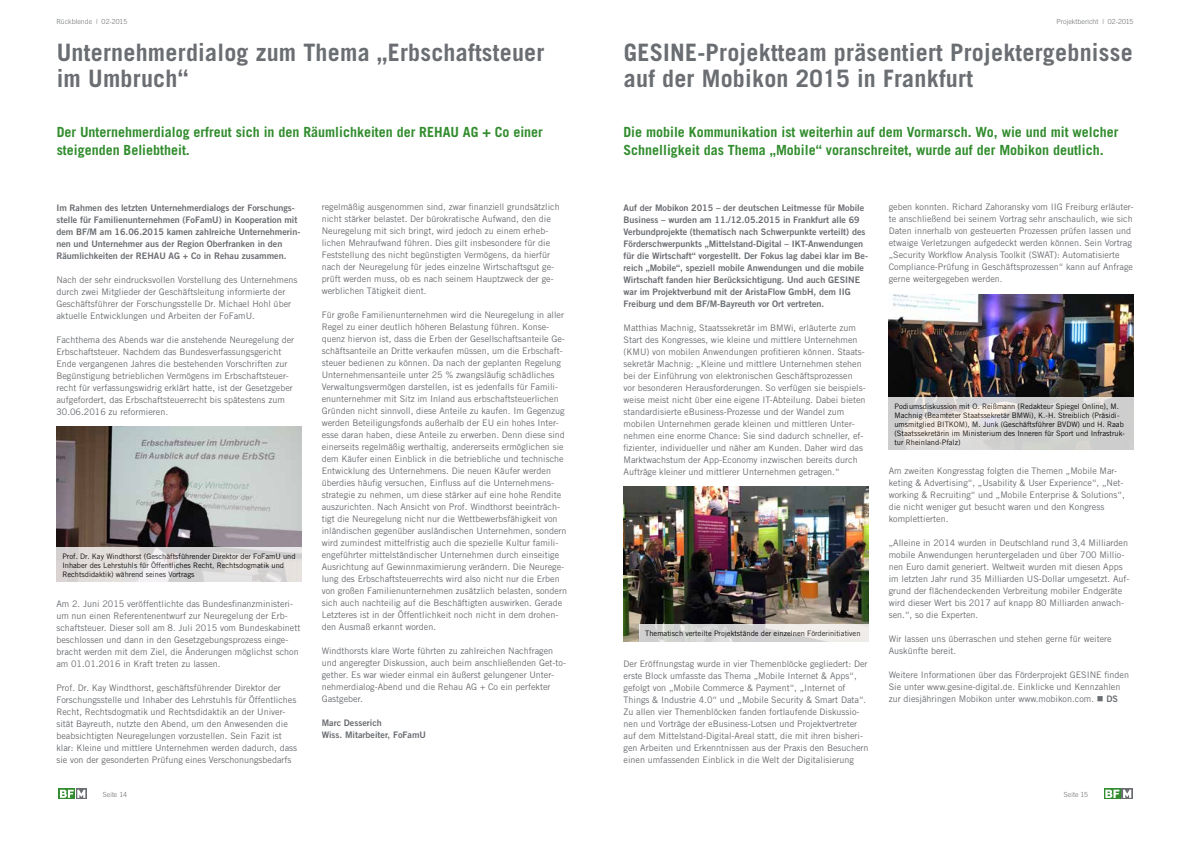
<style>
.page{position:relative;width:1191px;height:842px;background:#fff}
.page>*{position:absolute;margin:0;border:0;box-sizing:border-box;transform-origin:0 0}
.t1{font:700 24px/26px "Trade Gothic";letter-spacing:.01em;color:#6a6d71}
.t2{font:700 14px/18px "Trade Gothic";color:#328d2e}
.t3{font:9px/12px "Trade Gothic";color:#6a6d71}
.t4{font:9px/12px "Trade Gothic Bold Two";color:#6a6d71}
.t5{font:7.5px/9px "Trade Gothic";color:#000}
.t6{font:300 7px "Trade Gothic";letter-spacing:.005em;color:#6a6d71}
.s1{font-family:"Trade Gothic Bold Two"}
</style>
<div class="page">
<img style="left:57px;top:427px;width:245px;height:120px">
<svg style="left:57px;top:547px;width:245px;height:35px;background:#dddbda"></svg>
<img style="left:888px;top:295px;width:246px;height:102px">
<svg style="left:888px;top:397px;width:246px;height:53px;background:#d7d5d4"></svg>
<img style="left:623px;top:487px;width:245px;height:155px">
<svg style="left:639px;top:624px;width:229px;height:18px;background:#dcdbd9"></svg>
<svg style="left:1120px;top:788px;width:13px;height:11px"></svg>
<svg style="left:1121px;top:788px;width:11px;height:11px"></svg>
<svg style="left:1104px;top:788px;width:16px;height:11px"></svg>
<svg style="left:1105px;top:790px;width:26px;height:8px"></svg>
<svg style="left:76px;top:788px;width:11px;height:11px"></svg>
<svg style="left:59px;top:788px;width:16px;height:11px"></svg>
<svg style="left:60px;top:790px;width:25px;height:8px"></svg>
<p class="t6" style="left:56px;top:17px;width:72px">Rückblende | 02-2015</p>
<p class="t6" style="left:1056px;top:17px;width:78px">Projektbericht | 02-2015</p>
<h1 class="t1" style="left:57px;top:39px;width:489px">Unternehmerdialog zum Thema „Erbschaftsteuer im Umbruch“</h1>
<h2 class="t2" style="left:57px;top:123px;width:488px">Der Unternehmerdialog erfreut sich in den Räumlichkeiten der REHAU AG + Co einer steigenden Beliebtheit.</h2>
<p class="t4" style="left:56px;top:201px;width:245px">Im Rahmen des letzten Unternehmerdialogs der Forschungs&shy;stelle für Familienunternehmen (FoFamU) in Kooperation mit dem BF/M am 16.06.2015 kamen zahlreiche Unternehmerin&shy;nen und Unternehmer aus der Region Oberfranken in den Räumlichkeiten der REHAU AG + Co in Rehau zusammen.</p>
<p class="t3" style="left:56px;top:273px;width:243px">Nach der sehr eindrucksvollen Vorstellung des Unternehmens durch zwei Mitglieder der Geschäftsleitung informierte der Geschäftsführer der Forschungsstelle Dr. Michael Hohl über aktuelle Entwicklungen und Arbeiten der FoFamU.</p>
<p class="t3" style="left:56px;top:333px;width:239px">Fachthema des Abends war die anstehende Neuregelung der Erbschaftsteuer. Nachdem das Bundesverfassungsgericht Ende vergangenen Jahres die bestehenden Vorschriften zur Begünstigung betrieblichen Vermögens im Erbschaftsteuer&shy;recht für verfassungswidrig erklärt hatte, ist der Gesetzgeber aufgefordert, das Erbschaftsteuerrecht bis spätestens zum 30.06.2016 zu reformieren.</p>
<p class="t5" style="left:62px;top:551px;width:235px">Prof. Dr. Kay Windthorst (Geschäftsführender Direktor der FoFamU und<br>Inhaber des Lehrstuhls für Öffentliches Recht, Rechtsdogmatik und<br>Rechtsdidaktik) während seines Vortrags</p>
<p class="t3" style="left:56px;top:597px;width:245px">Am 2. Juni 2015 veröffentlichte das Bundesfinanzministeri&shy;um nun einen Referentenentwurf zur Neuregelung der Erb&shy;schaftsteuer. Dieser soll am 8. Juli 2015 vom Bundeskabinett beschlossen und dann in den Gesetzgebungsprozess einge&shy;bracht werden mit dem Ziel, die Änderungen möglichst schon am 01.01.2016 in Kraft treten zu lassen.</p>
<p class="t3" style="left:56px;top:681px;width:242px">Prof. Dr. Kay Windthorst, geschäftsführender Direktor der Forschungsstelle und Inhaber des Lehrstuhls für Öffentliches Recht, Rechtsdogmatik und Rechtsdidaktik an der Univer&shy;sität Bayreuth, nutzte den Abend, um den Anwesenden die beabsichtigten Neuregelungen vorzustellen. Sein Fazit ist klar: Kleine und mittlere Unternehmen werden dadurch, dass sie von der gesonderten Prüfung eines Verschonungsbedarfs</p>
<p class="t3" style="left:322px;top:201px;width:239px">regelmäßig ausgenommen sind, zwar finanziell grundsätzlich nicht stärker belastet. Der bürokratische Aufwand, den die Neuregelung mit sich bringt, wird jedoch zu einem erheb&shy;lichen Mehraufwand führen. Dies gilt insbesondere für die Feststellung des nicht begünstigten Vermögens, da hierfür nach der Neuregelung für jedes einzelne Wirtschaftsgut ge&shy;prüft werden muss, ob es nach seinem Hauptzweck der ge&shy;werblichen Tätigkeit dient.</p>
<p class="t3" style="left:322px;top:309px;width:247px">Für große Familienunternehmen wird die Neuregelung in aller Regel zu einer deutlich höheren Belastung führen. Konse&shy;quenz hiervon ist, dass die Erben der Gesellschaftsanteile Ge&shy;schäftsanteile an Dritte verkaufen müssen, um die Erbschaft&shy;steuer bedienen zu können. Da nach der geplanten Regelung Unternehmensanteile unter 25 % zwangsläufig schädliches Verwaltungsvermögen darstellen, ist es jedenfalls für Famili&shy;enunternehmer mit Sitz im Inland aus erbschaftsteuerlichen Gründen nicht sinnvoll, diese Anteile zu kaufen. Im Gegenzug werden Beteiligungsfonds außerhalb der EU ein hohes Inter&shy;esse daran haben, diese Anteile zu erwerben. Denn diese sind einerseits regelmäßig werthaltig, andererseits ermöglichen sie dem Käufer einen Einblick in die betriebliche und technische Entwicklung des Unternehmens. Die neuen Käufer werden überdies häufig versuchen, Einfluss auf die Unternehmens&shy;strategie zu nehmen, um diese stärker auf eine hohe Rendite auszurichten. Nach Ansicht von Prof. Windthorst beeinträch&shy;tigt die Neuregelung nicht nur die Wettbewerbsfähigkeit von inländischen gegenüber ausländischen Unternehmen, sondern wird zumindest mittelfristig auch die spezielle Kultur famili&shy;engeführter mittelständischer Unternehmen durch einseitige Ausrichtung auf Gewinnmaximierung verändern. Die Neurege&shy;lung des Erbschaftsteuerrechts wird also nicht nur die Erben von großen Familienunternehmen zusätzlich belasten, sondern sich auch nachteilig auf die Beschäftigten auswirken. Gerade Letzteres ist in der Öffentlichkeit noch nicht in dem drohen&shy;den Ausmaß erkannt worden.</p>
<p class="t3" style="left:322px;top:645px;width:246px">Windthorsts klare Worte führten zu zahlreichen Nachfragen und angeregter Diskussion, auch beim anschließenden Get-to&shy;gether. Es war wieder einmal ein äußerst gelungener Unter&shy;nehmerdialog-Abend und die Rehau AG + Co ein perfekter Gastgeber.</p>
<p class="t4" style="left:322px;top:717px;width:106px">Marc Desserich<br>Wiss. Mitarbeiter, FoFamU</p>
<h1 class="t1" style="left:624px;top:39px;width:510px">GESINE-Projektteam präsentiert Projektergebnisse auf der Mobikon 2015 in Frankfurt</h1>
<h2 class="t2" style="left:623px;top:123px;width:496px">Die mobile Kommunikation ist weiterhin auf dem Vormarsch. Wo, wie und mit welcher<br>Schnelligkeit das Thema „Mobile“ voranschreitet, wurde auf der Mobikon deutlich.</h2>
<p class="t4" style="left:623px;top:201px;width:246px">Auf der Mobikon 2015 – der deutschen Leitmesse für Mobile Business – wurden am 11./12.05.2015 in Frankfurt alle 69<br>Verbundprojekte (thematisch nach Schwerpunkte verteilt) des Förderschwerpunkts „Mittelstand-Digital – IKT-Anwendungen für die Wirtschaft“ vorgestellt. Der Fokus lag dabei klar im Be&shy;reich „Mobile“, speziell mobile Anwendungen und die mobile Wirtschaft fanden hier Berücksichtigung. Und auch GESINE war im Projektverbund mit der AristaFlow GmbH, dem IIG Freiburg und dem BF/M-Bayreuth vor Ort vertreten.</p>
<p class="t3" style="left:623px;top:321px;width:244px">Matthias Machnig, Staatssekretär im BMWi, erläuterte zum Start des Kongresses, wie kleine und mittlere Unternehmen (KMU) von mobilen Anwendungen profitieren können. Staats&shy;sekretär Machnig: „Kleine und mittlere Unternehmen stehen bei der Einführung von elektronischen Geschäftsprozessen vor besonderen Herausforderungen. So verfügen sie beispiels&shy;weise meist nicht über eine eigene IT-Abteilung. Dabei bieten standardisierte eBusiness-Prozesse und der Wandel zum mobilen Unternehmen gerade kleinen und mittleren Unter&shy;nehmen eine enorme Chance: Sie sind dadurch schneller, ef&shy;fizienter, individueller und näher am Kunden. Daher wird das Marktwachstum der App-Economy inzwischen bereits durch Aufträge kleiner und mittlerer Unternehmen getragen.“</p>
<p class="t5" style="left:645px;top:629px;width:217px">Thematisch verteilte Projektstände der einzelnen Förderinitiativen</p>
<p class="t3" style="left:623px;top:657px;width:246px">Der Eröffnungstag wurde in vier Themenblöcke gegliedert: Der erste Block umfasste das Thema „Mobile Internet &amp; Apps“, gefolgt von „Mobile Commerce &amp; Payment“, „Internet of Things &amp; Industrie 4.0“ und „Mobile Security &amp; Smart Data“.<br>Zu allen vier Themenblöcken fanden fortlaufende Diskussio&shy;nen und Vorträge der eBusiness-Lotsen und Projektvertreter auf dem Mittelstand-Digital-Areal statt, die mit ihren bisheri&shy;gen Arbeiten und Erkenntnissen aus der Praxis den Besuchern einen umfassenden Einblick in die Welt der Digitalisierung</p>
<p class="t3" style="left:888px;top:201px;width:246px">geben konnten. Richard Zahoransky vom IIG Freiburg erläuter&shy;te anschließend bei seinem Vortrag sehr anschaulich, wie sich Daten innerhalb von gesteuerten Prozessen prüfen lassen und etwaige Verletzungen aufgedeckt werden können. Sein Vortrag „Security Workflow Analysis Toolkit (SWAT): Automatisierte Compliance-Prüfung in Geschäftsprozessen“ kann auf Anfrage gerne weitergegeben werden.</p>
<p class="t5" style="left:894px;top:401px;width:232px">Podiumsdiskussion mit O. Reißmann (Redakteur Spiegel Online), M.<br>Machnig (Beamteter Staatssekretär BMWi), K.-H. Streiblich (Präsidi&shy;umsmitglied BITKOM), M. Junk (Geschäftsführer BVDW) und H. Raab (Staatssekretärin im Ministerium des Inneren für Sport und Infrastruk&shy;tur Rheinland-Pfalz)</p>
<p class="t3" style="left:888px;top:465px;width:237px">Am zweiten Kongresstag folgten die Themen „Mobile Mar&shy;keting &amp; Advertising“, „Usability &amp; User Experience“, „Net&shy;working &amp; Recruiting“ und „Mobile Enterprise &amp; Solutions“, die nicht weniger gut besucht waren und den Kongress komplettierten.</p>
<p class="t3" style="left:888px;top:537px;width:242px">„Alleine in 2014 wurden in Deutschland rund 3,4 Milliarden mobile Anwendungen heruntergeladen und über 700 Millio&shy;nen Euro damit generiert. Weltweit wurden mit diesen Apps im letzten Jahr rund 35 Milliarden US-Dollar umgesetzt. Auf&shy;grund der flächendeckenden Verbreitung mobiler Endgeräte wird dieser Wert bis 2017 auf knapp 80 Milliarden anwach&shy;sen.“, so die Experten.</p>
<p class="t3" style="left:888px;top:633px;width:224px">Wir lassen uns überraschen und stehen gerne für weitere<br>Auskünfte bereit.</p>
<p class="t3" style="left:888px;top:669px;width:242px">Weitere Informationen über das Förderprojekt GESINE finden<br>Sie unter www.gesine-digital.de. Einklicke und Kennzahlen zur diesjähringen Mobikon unter www.mobikon.com. ■ <span class="s1">DS</span></p>
<p class="t6" style="left:103px;top:790px;width:26px">Seite 14</p>
<p class="t6" style="left:1064px;top:790px;width:26px">Seite 15</p>
</div>
